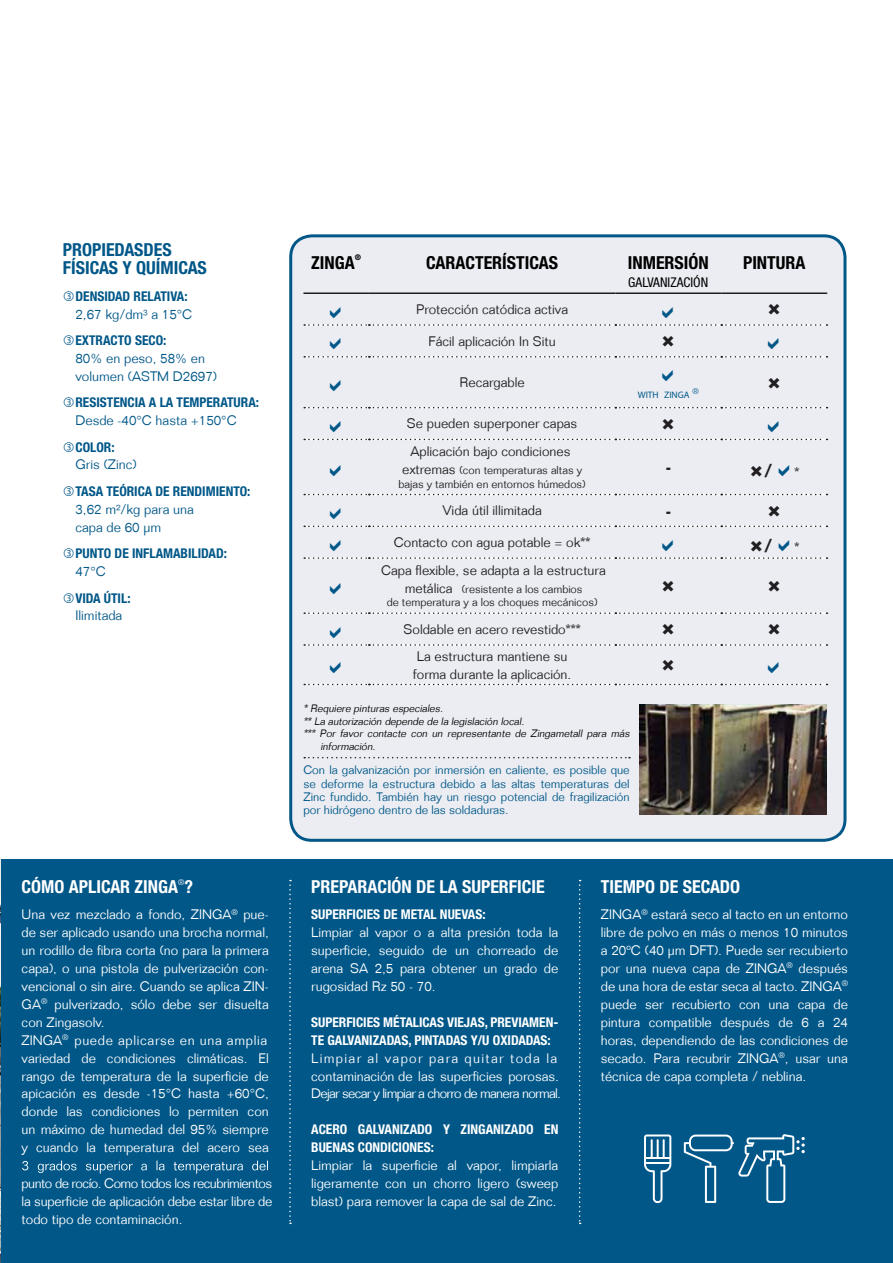
<style>
.page{position:relative;width:893px;height:1263px;background:#fff}
.page>*{position:absolute;margin:0;border:0;box-sizing:border-box;transform-origin:0 0}
.t1{font:700 condensed 18px "Helvetica Neue LT Std";color:#fff}
.t2{font:700 condensed 18px "Helvetica Neue LT Std";color:#000}
.t3{font:700 condensed 18px/18px "Helvetica Neue LT Std";color:#005788}
.t4{font:700 18px "Folio Std";color:#201e20}
.t5{font:300 13.5px/18px "Folio Std";color:#fff;text-align:justify}
.t6{font:300 13.5px/27.8px "Folio Std";color:#201e20}
.t7{font:700 condensed 13.5px/18px "Helvetica Neue LT Std";color:#fff}
.t8{font:700 condensed 13.5px "Helvetica Neue LT Std";color:#005788}
.t9{font:300 13.5px/18px "Folio Std";color:#005788}
.t10{font:condensed 13.5px "Helvetica Neue LT Std";letter-spacing:.005em;color:#000}
.t11{font:300 12px/13.5px "Folio Std";color:#005788;text-align:justify}
.t12{font:300 11.25px/13.5px "Folio Std";color:#201e20;text-align:center}
.t13{font:italic 300 10.5px "Folio Std";color:#000}
.t14{font:300 9.45px "Folio Std";color:#005788}
.t15{font:300 7.8px "Folio Std";color:#fff}
.t16{font:700 condensed 7.8px "Helvetica Neue LT Std";color:#000}
.t17{font:300 7.8px "Folio Std";color:#005788}
.s1{font-size:13.5px}
.s2{font-weight:300;font-size:13.5px}
</style>
<div class="page">
<div style="left:0;top:859px;width:893px;height:404px;background:#005788"></div>
<img style="left:0;top:859px;width:1px;height:401px">
<div style="left:291px;top:236px;width:554px;height:604px;background:#ebedf2;border-radius:21px"></div>
<div style="left:289px;top:234px;width:557px;height:608px;border:3px solid #005788;border-radius:21px"></div>
<svg style="left:644px;top:1134px;width:27px;height:69px"></svg>
<hr style="left:645px;top:1157px;width:25px;height:2px;background:#fff">
<hr style="left:651px;top:1139px;width:2px;height:20px;background:#fff">
<hr style="left:657px;top:1139px;width:2px;height:20px;background:#fff">
<hr style="left:663px;top:1139px;width:2px;height:20px;background:#fff">
<hr style="left:645px;top:1162px;width:25px;height:2px;background:#fff">
<svg style="left:684px;top:1134px;width:121px;height:69px"></svg>
<svg style="left:22px;top:1160px;width:246px;height:13px"></svg>
<svg style="left:304px;top:324px;width:523px;height:2px"></svg>
<svg style="left:304px;top:356px;width:523px;height:2px"></svg>
<svg style="left:304px;top:407px;width:523px;height:1px"></svg>
<svg style="left:304px;top:439px;width:523px;height:1px"></svg>
<svg style="left:304px;top:494px;width:523px;height:1px"></svg>
<svg style="left:304px;top:526px;width:523px;height:1px"></svg>
<svg style="left:304px;top:557px;width:523px;height:2px"></svg>
<svg style="left:304px;top:612px;width:523px;height:2px"></svg>
<svg style="left:304px;top:644px;width:523px;height:2px"></svg>
<svg style="left:304px;top:684px;width:523px;height:1px"></svg>
<hr style="left:303px;top:292px;width:66px;height:2px;background:#201e20">
<hr style="left:369px;top:292px;width:246px;height:2px;background:#201e20">
<hr style="left:615px;top:292px;width:106px;height:2px;background:#201e20">
<hr style="left:721px;top:292px;width:106px;height:2px;background:#201e20">
<img style="left:639px;top:705px;width:188px;height:109px">
<svg style="left:304px;top:757px;width:326px;height:1px"></svg>
<svg style="left:579px;top:880px;width:2px;height:344px"></svg>
<svg style="left:289px;top:880px;width:2px;height:344px"></svg>
<h1 class="t3" style="left:63px;top:241px;width:146px">PROPIEDASDES<br>FÍSICAS Y QUÍMICAS</h1>
<p class="t8" style="left:76px;top:288px;width:114px">DENSIDAD RELATIVA:</p>
<p class="t9" style="left:76px;top:305px;width:118px">2,67 kg/dm³ a 15°C</p>
<p class="t8" style="left:76px;top:332px;width:92px">EXTRACTO SECO:</p>
<p class="t9" style="left:76px;top:349px;width:143px">80% en peso, 58% en volumen (ASTM D2697)</p>
<p class="t8" style="left:76px;top:394px;width:185px">RESISTENCIA A LA TEMPERATURA:</p>
<p class="t9" style="left:76px;top:411px;width:163px">Desde -40°C hasta +150°C</p>
<p class="t8" style="left:76px;top:439px;width:41px">COLOR:</p>
<p class="t9" style="left:76px;top:456px;width:63px">Gris (Zinc)</p>
<p class="t8" style="left:76px;top:483px;width:177px">TASA TEÓRICA DE RENDIMIENTO:</p>
<p class="t9" style="left:76px;top:500px;width:120px">3,62 m²/kg para una capa de 60 µm</p>
<p class="t8" style="left:76px;top:545px;width:153px">PUNTO DE INFLAMABILIDAD:</p>
<p class="t9" style="left:76px;top:562px;width:32px">47°C</p>
<p class="t8" style="left:76px;top:589px;width:57px">VIDA ÚTIL:</p>
<p class="t9" style="left:76px;top:607px;width:48px">Ilimitada</p>
<h1 class="t1" style="left:22px;top:875px;width:173px">CÓMO APLICAR ZINGA ?</h1>
<p class="t15" style="left:178px;top:878px;width:8px">®</p>
<p class="t5" style="left:22px;top:905px;width:249px;text-align:left">Una vez mezclado a fondo, ZINGA<sup>®</sup> pue&shy;de ser aplicado usando una brocha normal, un rodillo de fibra corta (no para la primera capa), o una pistola de pulverización con&shy;vencional o sin aire. Cuando se aplica ZIN-GA<sup>®</sup> pulverizado, sólo debe ser disuelta con Zingasolv.<br>ZINGA<sup>®</sup> puede aplicarse en una amplia variedad de condiciones climáticas. El rango de temperatura de la superficie de apicación es desde -15°C hasta +60°C, donde las condiciones lo permiten con un máximo de humedad del 95% siempre y cuando la temperatura del acero sea</p>
<p class="t5" style="left:22px;top:1174px;width:252px">punto de rocío. Como todos los recubrimientos la superficie de aplicación debe estar libre de todo tipo de contaminación.</p>
<h1 class="t2" style="left:311px;top:252px;width:45px">ZINGA</h1>
<p class="t16" style="left:355px;top:253px;width:8px">®</p>
<h1 class="t2" style="left:426px;top:252px;width:133px">CARACTERÍSTICAS</h1>
<h1 class="t2" style="left:628px;top:252px;width:83px">INMERSIÓN</h1>
<p class="t10" style="left:628px;top:275px;width:82px">GALVANIZACIÓN</p>
<p class="t6" style="left:416px;top:295px;width:154px">Protección catódica activa</p>
<p class="t6" style="left:429px;top:327px;width:129px">Fácil aplicación In Situ</p>
<p class="t6" style="left:459px;top:368px;width:67px">Recargable</p>
<p class="t17" style="left:693px;top:386px;width:8px">®</p>
<p class="t14" style="left:638px;top:389px;width:53px">WITH ZINGA</p>
<h1 class="t2" style="left:743px;top:252px;width:64px">PINTURA</h1>
<p class="t6" style="left:407px;top:410px;width:172px">Se pueden superponer capas<br>Aplicación bajo condiciones</p>
<p class="t12" style="left:399px;top:463px;width:189px"><span class="s1">extremas</span> (con temperaturas altas y bajas y también en entornos húmedos)</p>
<h1 class="t4" style="left:665px;top:456px;width:7px">-</h1>
<h1 class="t4" style="left:764px;top:459px;width:37px">/ <span class="s2">*</span></h1>
<p class="t6" style="left:442px;top:497px;width:101px">Vida útil illimitada</p>
<h1 class="t4" style="left:665px;top:499px;width:7px">-</h1>
<p class="t6" style="left:394px;top:528px;width:198px">Contacto con agua potable = ok**</p>
<h1 class="t4" style="left:764px;top:534px;width:37px">/ <span class="s2">*</span></h1>
<p class="t6" style="left:381px;top:556px;width:226px">Capa flexible, se adapta a la estructura</p>
<p class="t12" style="left:387px;top:582px;width:212px"><span class="s1">metálica</span> (resistente a los cambios<br>de temperatura y a los choques mecánicos)</p>
<p class="t6" style="left:404px;top:616px;width:179px;line-height:26.7px;text-align:center">Soldable en acero revestido***<br>La estructura mantiene su</p>
<p class="t6" style="left:413px;top:660px;width:160px">forma durante la aplicación.</p>
<p class="t13" style="left:303px;top:702px;width:143px">* Requiere pinturas especiales.</p>
<p class="t13" style="left:303px;top:715px;width:224px">** La autorización depende de la legislación local.</p>
<p class="t13" style="left:303px;top:727px;width:330px">*** Por favor contacte con un representante de Zingametall para más</p>
<p class="t13" style="left:320px;top:740px;width:59px">información.</p>
<p class="t11" style="left:303px;top:763px;width:328px">Con la galvanización por inmersión en caliente, es posible que se deforme la estructura debido a las altas temperaturas del Zinc fundido. También hay un riesgo potencial de fragilización por hidrógeno dentro de las soldaduras.</p>
<h1 class="t1" style="left:311px;top:875px;width:235px">PREPARACIÓN DE LA SUPERFICIE</h1>
<p class="t7" style="left:311px;top:905px;width:176px">SUPERFICIES DE METAL NUEVAS:</p>
<p class="t5" style="left:311px;top:923px;width:249px">Limpiar al vapor o a alta presión toda la superficie, seguido de un chorreado de arena SA 2,5 para obtener un grado de rugosidad Rz 50 - 70.</p>
<p class="t7" style="left:311px;top:1013px;width:249px">SUPERFICIES MÉTALICAS VIEJAS, PREVIAMEN-<br>TE GALVANIZADAS, PINTADAS Y/U OXIDADAS:</p>
<p class="t5" style="left:311px;top:1049px;width:251px;text-align:left">Limpiar al vapor para quitar toda la contaminación de las superficies porosas.<br>Dejar secar y limpiar a chorro de manera normal.</p>
<p class="t7" style="left:311px;top:1120px;width:249px">ACERO GALVANIZADO Y ZINGANIZADO EN<br>BUENAS CONDICIONES:</p>
<p class="t5" style="left:311px;top:1156px;width:249px">Limpiar la superficie al vapor, limpiarla ligeramente con un chorro ligero (sweep blast) para remover la capa de sal de Zinc.</p>
<h1 class="t1" style="left:601px;top:875px;width:141px">TIEMPO DE SECADO</h1>
<p class="t5" style="left:601px;top:905px;width:249px">ZINGA<sup>®</sup> estará seco al tacto en un entorno libre de polvo en más o menos 10 minutos a 20ºC (40 µm DFT). Puede ser recubierto por una nueva capa de ZINGA<sup>®</sup> después de una hora de estar seca al tacto. ZINGA<sup>® </sup>puede ser recubierto con una capa de pintura compatible después de 6 a 24 horas, dependiendo de las condiciones de secado. Para recubrir ZINGA<sup>®</sup>, usar una técnica de capa completa / neblina.</p>
</div>
